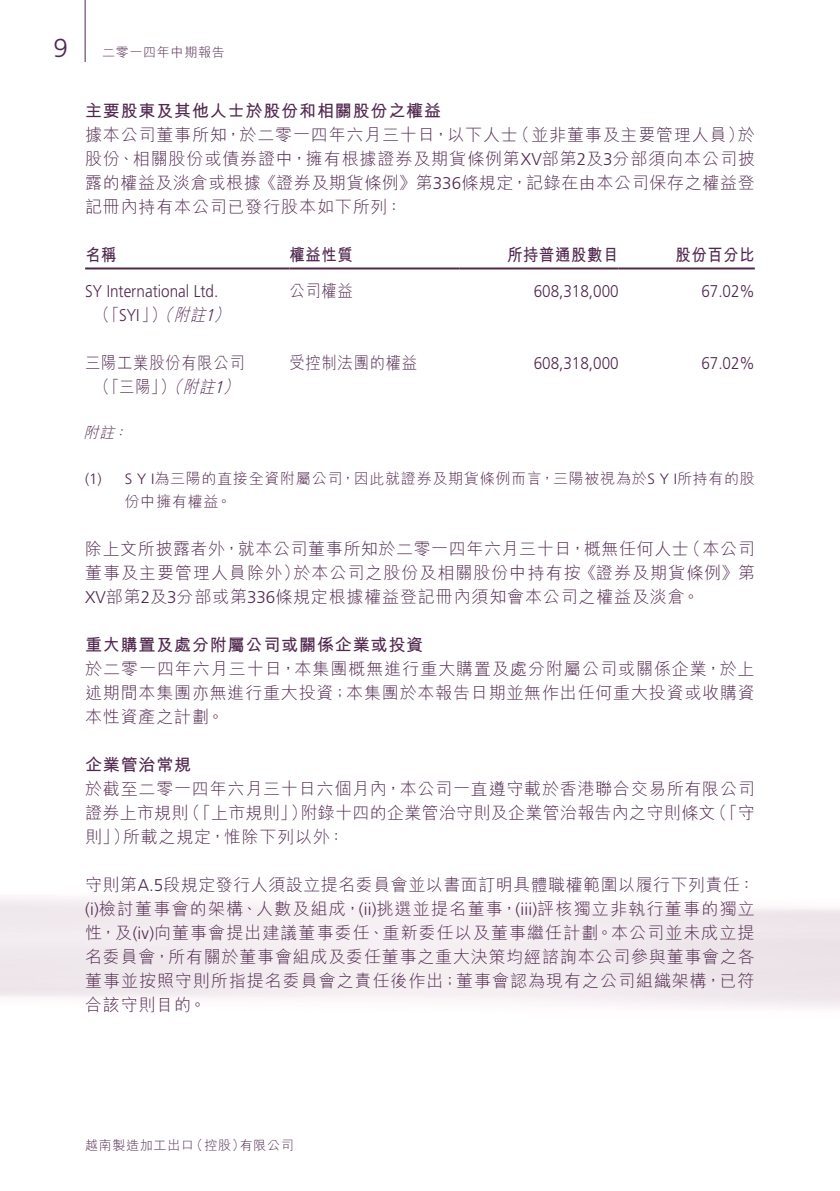
<style>
.page{position:relative;width:840px;height:1191px;background:#fff}
.page>*{position:absolute;margin:0;border:0;box-sizing:border-box;transform-origin:0 0}
.t1{font:300 26px "Frutiger LT Std";color:#50284e}
.Body_Text{font:300 17px/24px "M Hei HK";letter-spacing:.045em;color:#50284e}
.Body_Text-2{font:300 17px/24px "Frutiger LT Std";color:#50284e;scale:.9 1}
.Heading_2{font:700 17px "M Hei HK";letter-spacing:.05em;color:#50284e}
.Body_Text-3{font:300 17px/24px "M Hei HK";letter-spacing:.045em;color:#50284e;text-align:right;scale:.9 1}
.Body_Text-4{font:300 17px "M Hei HK";letter-spacing:.015em;color:#50284e}
.Body_Text-5{font:700 17px "M Hei HK";letter-spacing:.05em;color:#50284e;scale:.9 1}
.Body_Text-6{font:italic 300 17px "M Hei HK";color:#50284e;scale:.9 1}
.Notes{font:300 15px "M Hei HK";letter-spacing:.05em;color:#50284e}
.Notes-2{font:italic 300 15px "M Hei HK";color:#50284e}
.Notes-3{font:300 15px "Frutiger LT Std";color:#50284e}
.t2{font:300 13px "M Hei HK";letter-spacing:.055em;color:#50284e}
.s1{font-family:"Frutiger LT Std"}
.s2{font-family:"M Hei HK";font-style:italic}
.s3{font-style:italic}
.s4{font-family:"Frutiger LT Std";font-style:italic}
</style>
<div class="page">
<hr style="left:85px;top:0;width:1px;height:62px;background:#50284e">
<hr style="left:85px;top:267px;width:204px;height:2px;background:#50284e">
<hr style="left:289px;top:267px;width:170px;height:2px;background:#50284e">
<hr style="left:459px;top:267px;width:159px;height:2px;background:#50284e">
<hr style="left:618px;top:267px;width:136px;height:2px;background:#50284e">
<h1 class="t1" style="left:54px;top:33px;width:16px">9</h1>
<p class="t2" style="left:102px;top:45px;width:124px">二零一四年中期報告</p>
<p class="Heading_2" style="left:85px;top:99px;width:357px">主要股東及其他人士於股份和相關股份之權益</p>
<p class="Body_Text" style="left:512px;top:123px;width:243px">（並非董事及主要管理人員 於）</p>
<p class="Body_Text" style="left:85px;top:123px;width:671px">據本公司董事所知，於二零一四年六月三十日，以下人士<br>股份、相關股份或債券證中，擁有根據證券及期貨條例第<span class="s1">XV</span>部第及<span class="s1">2 3</span>分部須向本公司披露的權益及淡倉或根據《證券及期貨條例》第<span class="s1">336</span>條規定，記錄在由本公司保存之權益登記冊內持有本公司已發行股本如下所列：</p>
<p class="Body_Text-5" style="left:675px;top:243px;width:90px">股份百分比</p>
<p class="Body_Text-5" style="left:506px;top:243px;width:125px">所持普通股數目</p>
<p class="Body_Text-5" style="left:289px;top:243px;width:72px">權益性質</p>
<p class="Body_Text-5" style="left:85px;top:243px;width:36px">名稱</p>
<p class="Body_Text-2" style="left:205px;top:280px;width:33px;text-indent:-120px">SY International Ltd.<br><span class="s2">(</span><span class="s3">1</span></p>
<p class="Body_Text-3" style="left:289px;top:279px;width:72px">公司權益</p>
<p class="Body_Text-2" style="left:701px;top:280px;width:61px">67.02%</p>
<p class="Body_Text-2" style="left:533px;top:280px;width:96px">608,318,000</p>
<p class="Body_Text-3" style="left:94px;top:303px;width:93px">（「<span class="s1">SYI</span>」）<span class="s3">（</span></p>
<p class="Body_Text-6" style="left:174px;top:306px;width:41px">附註</p>
<p class="Body_Text-3" style="left:85px;top:351px;width:179px">三陽工業股份有限公司<span class="s3">(</span><span class="s4">1</span></p>
<p class="Body_Text-3" style="left:94px;top:375px;width:103px">（「三陽」）<span class="s3">（</span></p>
<p class="Body_Text-6" style="left:183px;top:378px;width:41px">附註</p>
<p class="Notes-2" style="left:84px;top:425px;width:36px">附註</p>
<p class="Notes-2" style="left:112px;top:425px;width:20px">：</p>
<p class="Body_Text-3" style="left:289px;top:351px;width:143px">受控制法團的權益</p>
<p class="Body_Text-2" style="left:533px;top:352px;width:96px">608,318,000</p>
<p class="Body_Text-2" style="left:701px;top:352px;width:61px">67.02%</p>
<p class="Notes-3" style="left:85px;top:470px;width:18px">)1(</p>
<p class="Notes" style="left:125px;top:471px;width:631px"><span class="s1">S Y I</span>為三陽的直接全資附屬公司，因此就證券及期貨條例而言，三陽被視為於<span class="s1">S Y I</span>所持有的股</p>
<p class="Notes" style="left:125px;top:494px;width:108px">份中擁有權益。</p>
<p class="Body_Text" style="left:683px;top:537px;width:72px">（本公司</p>
<p class="Body_Text" style="left:293px;top:537px;width:463px;text-indent:-208px">除上文所披露者外，就本公司董事所知於二零一四年六月三十日，概無任何人士<br>於本公司之股份及相關股份中持有按《證券及期貨條例》第</p>
<p class="Body_Text" style="left:85px;top:561px;width:615px">董事及主要管理人員除外）<br><span class="s1">XV</span>部第及<span class="s1">2 3</span>分部或第<span class="s1">336</span>條規定根據權益登記冊內須知會本公司之權益及淡倉。</p>
<p class="Heading_2" style="left:85px;top:632px;width:339px">重大購置及處分附屬公司或關係企業或投資</p>
<p class="Body_Text" style="left:85px;top:657px;width:671px;text-align:justify">於二零一四年六月三十日，本集團概無進行重大購置及處分附屬公司或關係企業，於上述期間本集團亦無進行重大投資；本集團於本報告日期並無作出任何重大投資或收購資本性資產之計劃。</p>
<p class="Heading_2" style="left:85px;top:752px;width:108px">企業管治常規</p>
<p class="Body_Text" style="left:85px;top:777px;width:671px;text-align:right">於截至二零一四年六月三十日六個月內，本公司一直遵守載於香港聯合交易所有限公司（「守</p>
<p class="Body_Text" style="left:183px;top:801px;width:125px">（「上市規則」）</p>
<p class="Body_Text-4" style="left:300px;top:804px;width:416px">附錄十四的企業管治守則及企業管治報告內之守則條文</p>
<p class="Body_Text" style="left:123px;top:801px;width:223px;text-indent:-38px">證券上市規則<br>所載之規定，惟除下列以外：</p>
<p class="Body_Text" style="left:85px;top:825px;width:46px">則」）</p>
<p class="Body_Text" style="left:85px;top:873px;width:671px;text-align:justify">守則第<span class="s1">A.5</span>段規定發行人須設立提名委員會並以書面訂明具體職權範圍以履行下列責任：<span class="s1">)i(</span> 檢討董事會的架構、人數及組成， <span class="s1">)i i(</span> 挑選並提名董事，<span class="s1">(iii)</span>評核獨立非執行董事的獨立性，及 <span class="s1">i v( )</span>向董事會提出建議董事委任、重新委任以及董事繼任計劃。本公司並未成立提名委員會，所有關於董事會組成及委任董事之重大決策均經諮詢本公司參與董事會之各董事並按照守則所指提名委員會之責任後作出；董事會認為現有之公司組織架構，已符合該守則目的。</p>
<p class="t2" style="left:190px;top:1139px;width:56px">（控股）</p>
<p class="t2" style="left:85px;top:1139px;width:110px">越南製造加工出口</p>
<p class="t2" style="left:240px;top:1139px;width:56px">有限公司</p>
</div>
